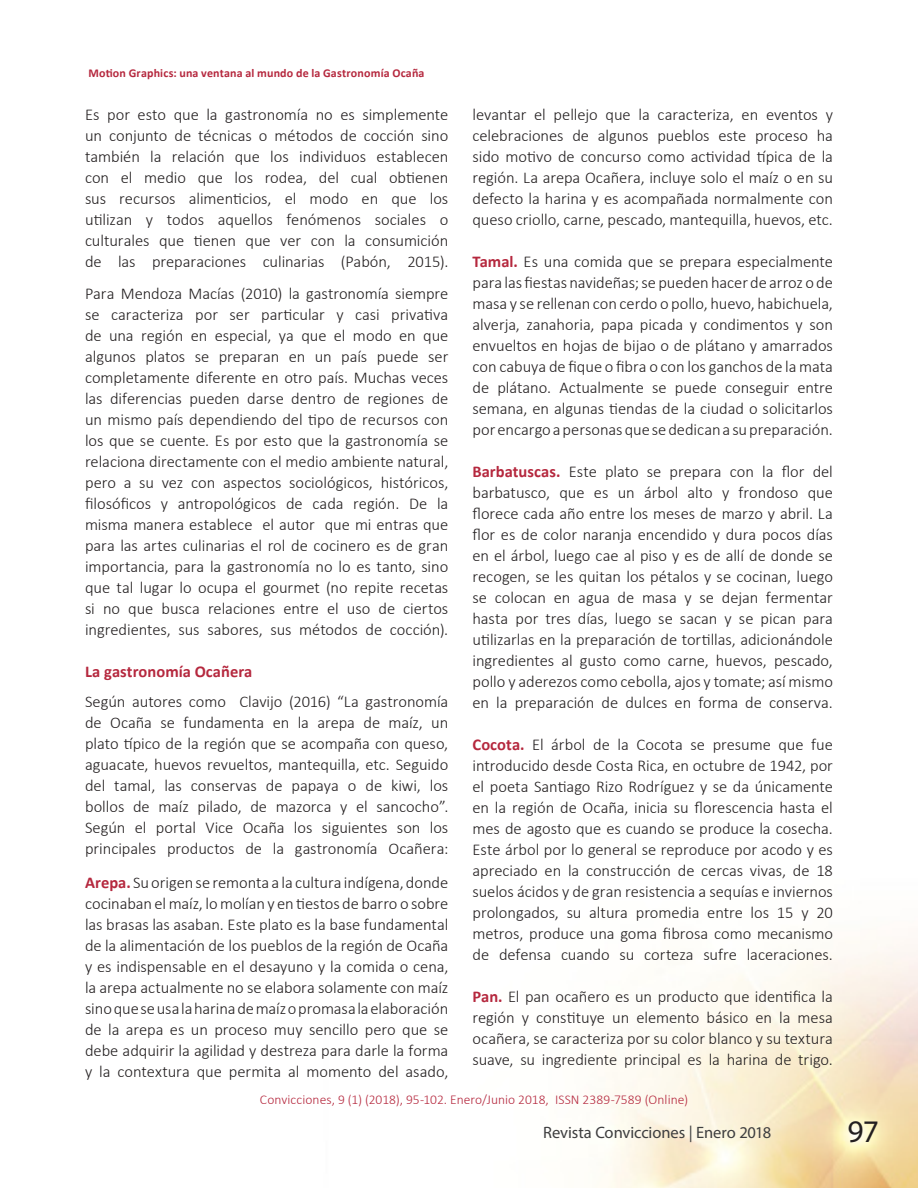
<style>
.page{position:relative;width:918px;height:1188px;background:#fff}
.page>*{position:absolute;margin:0;border:0;box-sizing:border-box;transform-origin:0 0}
.t1{font:31.5px "Myriad Pro";color:#231f20}
.Sub2{font:300 16.5px/21px "Calibri";letter-spacing:-.005em;color:#231f20;text-align:justify}
.t2{font:16.5px "Myriad Pro";letter-spacing:-.005em;color:#3e3e3f}
.Sub2-2{font:700 16.5px "Calibri";letter-spacing:.005em;color:#b5283e}
.Sub2-3{font:300 13.5px "Calibri";letter-spacing:.005em;color:#b5283e}
.titulo{font:700 12px "Calibri";letter-spacing:.015em;color:#b5283e}
.s1{font-weight:700;color:#b5283e}
</style>
<div class="page">
<img style="left:601px;top:939px;width:317px;height:249px">
<p class="titulo" style="left:88px;top:65px;width:338px">Motion Graphics: una ventana al mundo de la Gastronomía Ocaña</p>
<p class="Sub2" style="left:85px;top:104px;width:365px">Es por esto que la gastronomía no es simplemente un conjunto de técnicas o métodos de cocción sino también la relación que los individuos establecen con el medio que los rodea, del cual obtienen sus recursos alimenticios, el modo en que los utilizan y todos aquellos fenómenos sociales o culturales que tienen que ver con la consumición de las preparaciones culinarias (Pabón, 2015).</p>
<p class="Sub2" style="left:85px;top:283px;width:365px">Para Mendoza Macías (2010) la gastronomía siempre se caracteriza por ser particular y casi privativa de una región en especial, ya que el modo en que algunos platos se preparan en un país puede ser completamente diferente en otro país. Muchas veces las diferencias pueden darse dentro de regiones de un mismo país dependiendo del tipo de recursos con los que se cuente. Es por esto que la gastronomía se relaciona directamente con el medio ambiente natural, pero a su vez con aspectos sociológicos, históricos, filosóficos y antropológicos de cada región. De la misma manera establece el autor que mi entras que para las artes culinarias el rol de cocinero es de gran importancia, para la gastronomía no lo es tanto, sino que tal lugar lo ocupa el gourmet (no repite recetas si no que busca relaciones entre el uso de ciertos ingredientes, sus sabores, sus métodos de cocción).</p>
<p class="Sub2-2" style="left:85px;top:661px;width:169px">La gastronomía Ocañera</p>
<p class="Sub2" style="left:85px;top:691px;width:365px">Según autores como Clavijo (2016) “La gastronomía de Ocaña se fundamenta en la arepa de maíz, un plato típico de la región que se acompaña con queso, aguacate, huevos revueltos, mantequilla, etc. Seguido del tamal, las conservas de papaya o de kiwi, los bollos de maíz pilado, de mazorca y el sancocho”.</p>
<p class="Sub2" style="left:85px;top:817px;width:365px">Según el portal Vice Ocaña los siguientes son los principales productos de la gastronomía Ocañera:</p>
<p class="Sub2" style="left:85px;top:872px;width:365px"><span class="s1">Arepa.</span> Su origen se remonta a la cultura indígena, donde cocinaban el maíz, lo molían y en tiestos de barro o sobre las brasas las asaban. Este plato es la base fundamental de la alimentación de los pueblos de la región de Ocaña y es indispensable en el desayuno y la comida o cena, la arepa actualmente no se elabora solamente con maíz sino que se usa la harina de maíz o promasa la elaboración de la arepa es un proceso muy sencillo pero que se debe adquirir la agilidad y destreza para darle la forma y la contextura que permita al momento del asado,</p>
<p class="Sub2" style="left:472px;top:104px;width:362px">levantar el pellejo que la caracteriza, en eventos y celebraciones de algunos pueblos este proceso ha sido motivo de concurso como actividad típica de la región. La arepa Ocañera, incluye solo el maíz o en su defecto la harina y es acompañada normalmente con queso criollo, carne, pescado, mantequilla, huevos, etc.</p>
<p class="Sub2" style="left:472px;top:251px;width:362px"><span class="s1">Tamal.</span> Es una comida que se prepara especialmente para las fiestas navideñas; se pueden hacer de arroz o de masa y se rellenan con cerdo o pollo, huevo, habichuela, alverja, zanahoria, papa picada y condimentos y son envueltos en hojas de bijao o de plátano y amarrados con cabuya de fique o fibra o con los ganchos de la mata de plátano. Actualmente se puede conseguir entre semana, en algunas tiendas de la ciudad o solicitarlos por encargo a personas que se dedican a su preparación.</p>
<p class="Sub2" style="left:472px;top:461px;width:362px"><span class="s1">Barbatuscas.</span> Este plato se prepara con la flor del barbatusco, que es un árbol alto y frondoso que florece cada año entre los meses de marzo y abril. La flor es de color naranja encendido y dura pocos días en el árbol, luego cae al piso y es de allí de donde se recogen, se les quitan los pétalos y se cocinan, luego se colocan en agua de masa y se dejan fermentar hasta por tres días, luego se sacan y se pican para utilizarlas en la preparación de tortillas, adicionándole ingredientes al gusto como carne, huevos, pescado, pollo y aderezos como cebolla, ajos y tomate; así mismo en la preparación de dulces en forma de conserva.</p>
<p class="Sub2" style="left:472px;top:734px;width:362px"><span class="s1">Cocota.</span> El árbol de la Cocota se presume que fue introducido desde Costa Rica, en octubre de 1942, por el poeta Santiago Rizo Rodríguez y se da únicamente en la región de Ocaña, inicia su florescencia hasta el mes de agosto que es cuando se produce la cosecha.<br>Este árbol por lo general se reproduce por acodo y es apreciado en la construcción de cercas vivas, de 18 suelos ácidos y de gran resistencia a sequías e inviernos prolongados, su altura promedia entre los 15 y 20 metros, produce una goma fibrosa como mecanismo de defensa cuando su corteza sufre laceraciones.</p>
<p class="Sub2" style="left:472px;top:986px;width:362px"><span class="s1">Pan.</span> El pan ocañero es un producto que identifica la región y constituye un elemento básico en la mesa ocañera, se caracteriza por su color blanco y su textura suave, su ingrediente principal es la harina de trigo.</p>
<p class="Sub2-3" style="left:260px;top:1091px;width:430px">Convicciones, 9 (1) (2018), 95-102. Enero/Junio 2018, ISSN 2389-7589 (Online)</p>
<p class="t2" style="left:543px;top:1123px;width:230px">Revista Convicciones | Enero 2018</p>
<h1 class="t1" style="left:848px;top:1112px;width:33px">97</h1>
</div>
